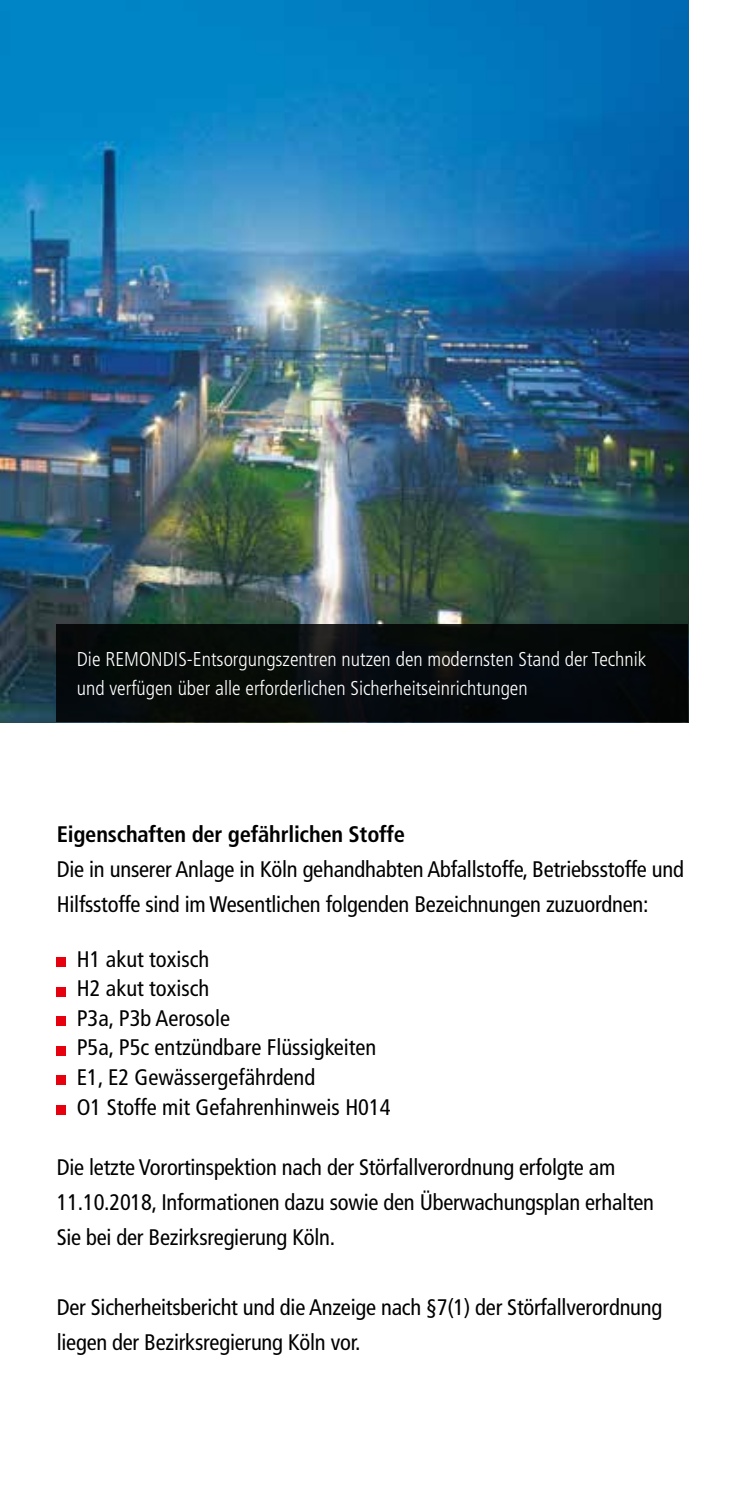
<style>
.page{position:relative;width:745px;height:1489px;background:#fff}
.page>*{position:absolute;margin:0;border:0;box-sizing:border-box;transform-origin:0 0}
.t1{font:condensed 22.5px/29.5px "Frutiger";letter-spacing:-.01em;color:#000}
.t2{font:700 condensed 22.5px "Frutiger";letter-spacing:-.01em;color:#000}
.t3{font:300 condensed 20px/29px "Frutiger";color:#fff}
</style>
<div class="page">
<img style="left:0;top:0;width:687px;height:722px">
<div style="left:57px;top:624px;width:630px;height:98px;background:#050a0a"></div>
<div style="left:57px;top:957px;width:9px;height:9px;background:#e7000e"></div>
<div style="left:57px;top:986px;width:9px;height:10px;background:#e7000e"></div>
<div style="left:57px;top:1016px;width:9px;height:9px;background:#e7000e"></div>
<div style="left:57px;top:1046px;width:9px;height:9px;background:#e7000e"></div>
<div style="left:57px;top:1075px;width:9px;height:9px;background:#e7000e"></div>
<div style="left:57px;top:1105px;width:9px;height:9px;background:#e7000e"></div>
<p class="t3" style="left:77px;top:645px;width:570px">Die REMONDIS-Entsorgungszentren nutzen den modernsten Stand der Technik und verfügen über alle erforderlichen Sicherheitseinrichtungen</p>
<p class="t2" style="left:57px;top:820px;width:349px">Eigenschaften der gefährlichen Stoffe</p>
<p class="t1" style="left:57px;top:851px;width:628px;line-height:35px">Die in unserer Anlage in Köln gehandhabten Abfallstoffe, Betriebsstoffe und<br>Hilfsstoffe sind im Wesentlichen folgenden Bezeichnungen zuzuordnen:</p>
<p class="t1" style="left:77px;top:944px;width:315px">H1 akut toxisch<br>H2 akut toxisch<br>P3a, P3b Aerosole<br>P5a, P5c entzündbare Flüssigkeiten<br>E1, E2 Gewässergefährdend<br>O1 Stoffe mit Gefahrenhinweis H014</p>
<p class="t1" style="left:57px;top:1149px;width:598px;line-height:35px">Die letzte Vorortinspektion nach der Störfallverordnung erfolgte am<br>11.10.2018, Informationen dazu sowie den Überwachungsplan erhalten<br>Sie bei der Bezirksregierung Köln.</p>
<p class="t1" style="left:57px;top:1289px;width:606px;line-height:35px">Der Sicherheitsbericht und die Anzeige nach §7(1) der Störfallverordnung liegen der Bezirksregierung Köln vor.</p>
</div>
